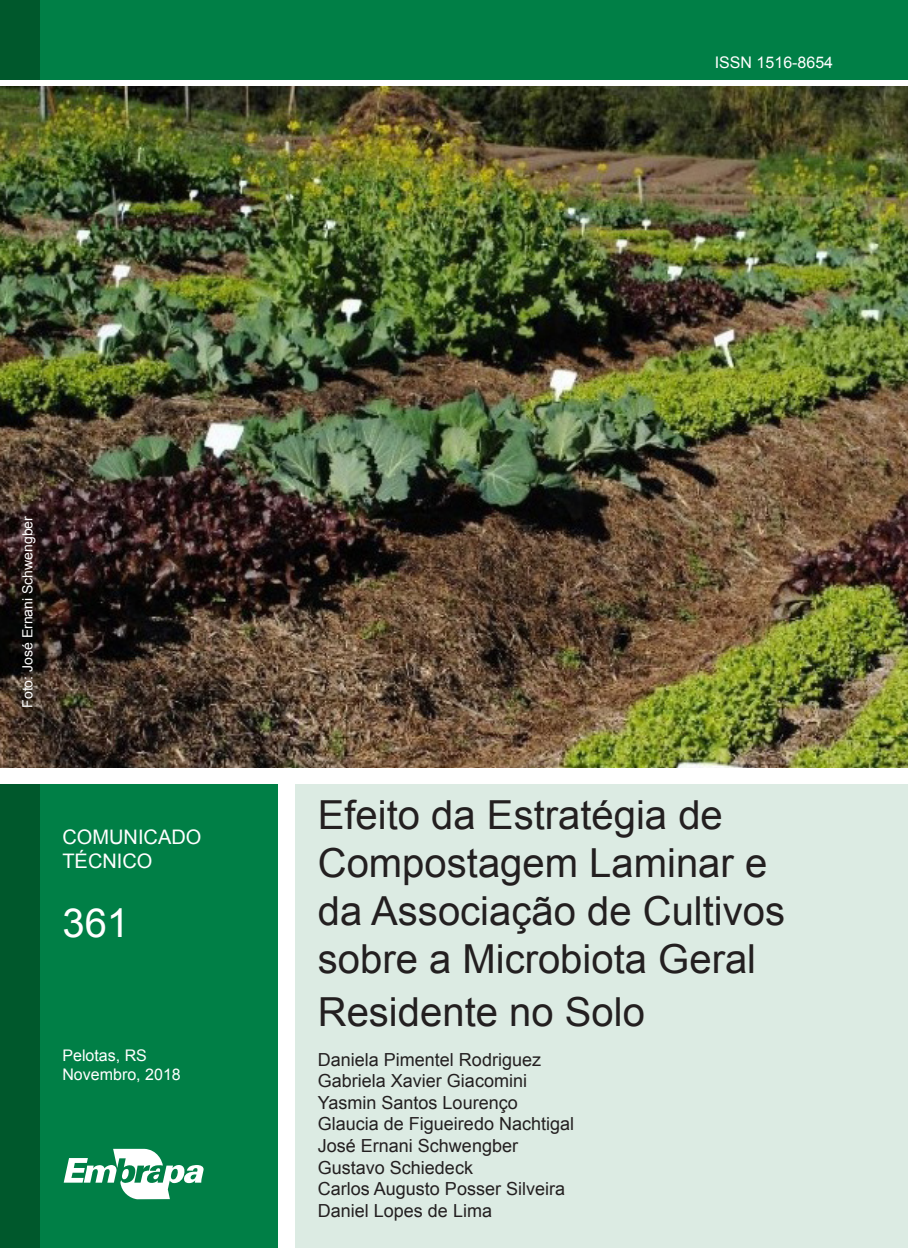
<style>
.page{position:relative;width:908px;height:1248px;background:#fff}
.page>*{position:absolute;margin:0;border:0;box-sizing:border-box;transform-origin:0 0}
.TITULO_CAPA{font:40px/48px "Arial";color:#231f20}
.NUMERO_PUBLICACAO{font:40px "Arial";color:#fff}
.COMUNICADO_TECNICO{font:20px/24px "Arial";color:#fff}
.AUTOR_CAPA{font:18px "Arial";color:#231f20}
.CIDADE_-_MES_-_ESTAD{font:16px "Arial";color:#fff}
.NUMERO_ISSN{font:16px "Arial";color:#fff}
.CREDITO_FOTO{font:14px "Arial";color:#fff}
</style>
<div class="page">
<img style="left:0;top:87px;width:907px;height:680px">
<div style="left:0;top:784px;width:277px;height:463px;background:#007f46"></div>
<div style="left:295px;top:784px;width:612px;height:463px;background:#dcebe3"></div>
<div style="left:0;top:784px;width:40px;height:463px;background:#00582c"></div>
<div style="left:0;top:0;width:907px;height:79px;background:#007f46"></div>
<div style="left:0;top:0;width:40px;height:79px;background:#00582c"></div>
<svg style="left:64px;top:1148px;width:140px;height:51px"></svg>
<p class="NUMERO_ISSN" style="left:714px;top:52px;width:120px">ISSN 1516-8654</p>
<p class="CREDITO_FOTO" style="left:18px;top:707px;width:193px;rotate:-90deg">Foto: José Ernani Schwengber</p>
<p class="COMUNICADO_TECNICO" style="left:62px;top:825px;width:140px">COMUNICADO<br>TÉCNICO</p>
<p class="NUMERO_PUBLICACAO" style="left:62px;top:896px;width:68px">361</p>
<p class="CIDADE_-_MES_-_ESTAD" style="left:62px;top:1044px;width:86px">Pelotas, RS</p>
<p class="CIDADE_-_MES_-_ESTAD" style="left:62px;top:1063px;width:120px">Novembro, 2018</p>
<p class="TITULO_CAPA" style="left:317px;top:791px;width:468px">Efeito da Estratégia de<br>Compostagem Laminar e da Associação de Cultivos sobre a Microbiota Geral</p>
<p class="TITULO_CAPA" style="left:317px;top:988px;width:328px">Residente no Solo</p>
<p class="AUTOR_CAPA" style="left:317px;top:1047px;width:225px">Daniela Pimentel Rodriguez</p>
<p class="AUTOR_CAPA" style="left:317px;top:1068px;width:211px">Gabriela Xavier Giacomini</p>
<p class="AUTOR_CAPA" style="left:317px;top:1090px;width:201px">Yasmin Santos Lourenço</p>
<p class="AUTOR_CAPA" style="left:317px;top:1112px;width:258px">Glaucia de Figueiredo Nachtigal</p>
<p class="AUTOR_CAPA" style="left:317px;top:1133px;width:202px">José Ernani Schwengber</p>
<p class="AUTOR_CAPA" style="left:317px;top:1155px;width:157px">Gustavo Schiedeck</p>
<p class="AUTOR_CAPA" style="left:317px;top:1176px;width:249px">Carlos Augusto Posser Silveira</p>
<p class="AUTOR_CAPA" style="left:317px;top:1198px;width:176px">Daniel Lopes de Lima</p>
</div>
